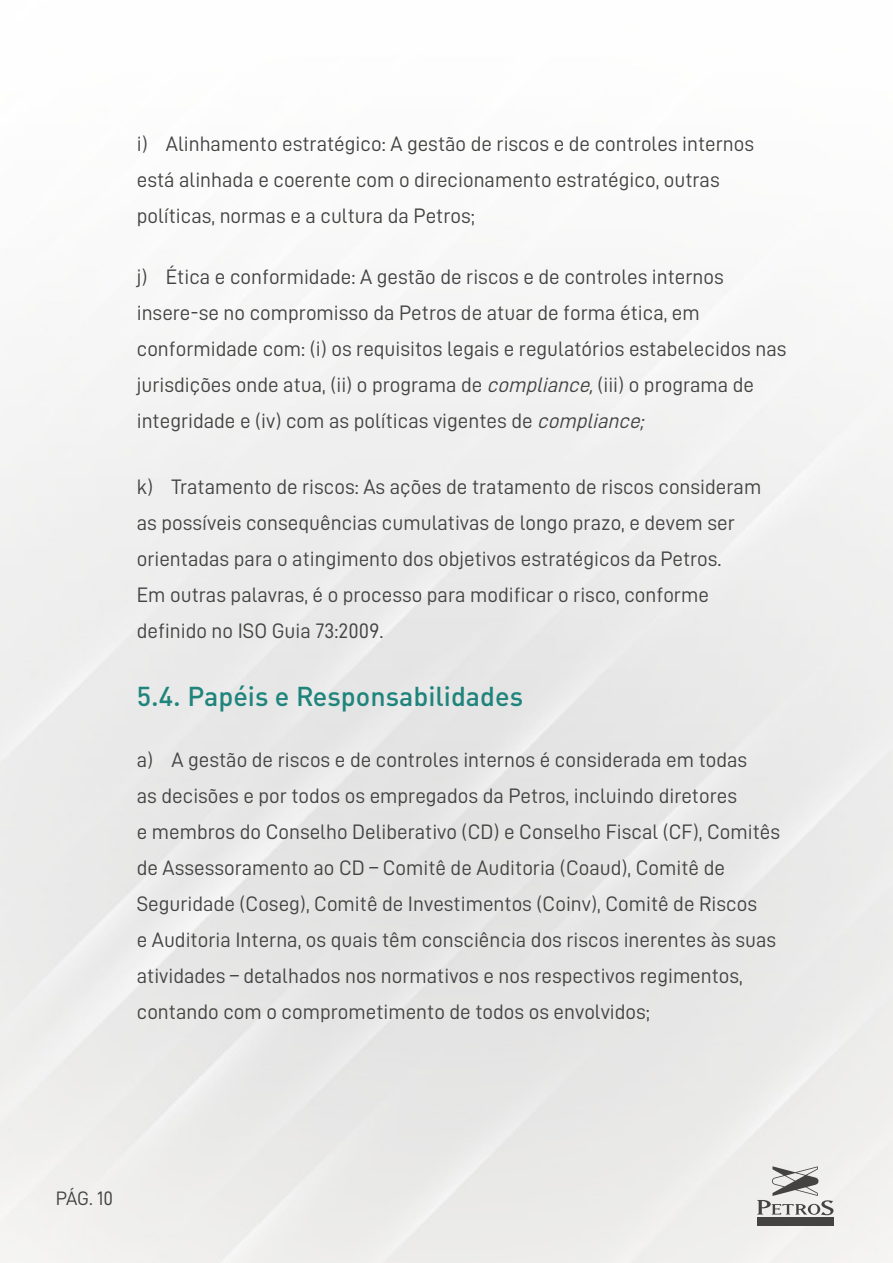
<style>
.page{position:relative;width:893px;height:1263px;background:#fff}
.page>*{position:absolute;margin:0;border:0;box-sizing:border-box;transform-origin:0 0}
.t1{font:500 27px "DIN Pro";color:#1f847c}
.t2{font:21px/36px "D DIN PRO Regular";color:#434342}
.t3{font:19.5px "D DIN PRO Regular";color:#434342}
.s1{font-style:italic}
</style>
<div class="page">
<img style="left:0;top:274px;width:893px;height:989px">
<div style="left:757px;top:1217px;width:76px;height:8px;background:#444342"></div>
<svg style="left:757px;top:1166px;width:76px;height:49px;background:#c5c5c3"></svg>
<p class="t2" style="left:137px;top:126px;width:619px">i) Alinhamento estratégico: A gestão de riscos e de controles internos está alinhada e coerente com o direcionamento estratégico, outras políticas, normas e a cultura da Petros;</p>
<p class="t2" style="left:137px;top:259px;width:651px">j) Ética e conformidade: A gestão de riscos e de controles internos insere-se no compromisso da Petros de atuar de forma ética, em conformidade com: (i) os requisitos legais e regulatórios estabelecidos nas jurisdições onde atua, (ii) o programa de <span class="s1">compliance,</span>(iii) o programa de integridade e (iv) com as políticas vigentes de <span class="s1">compliance;</span></p>
<p class="t2" style="left:137px;top:469px;width:626px">k) Tratamento de riscos: As ações de tratamento de riscos consideram as possíveis consequências cumulativas de longo prazo, e devem ser orientadas para o atingimento dos objetivos estratégicos da Petros.<br>Em outras palavras, é o processo para modificar o risco, conforme definido no ISO Guia 73:2009.</p>
<p class="t1" style="left:137px;top:674px;width:388px">5.4. Papéis e Responsabilidades</p>
<p class="t2" style="left:137px;top:741px;width:645px">a) A gestão de riscos e de controles internos é considerada em todas<br>as decisões e por todos os empregados da Petros, incluindo diretores<br>e membros do Conselho Deliberativo (CD) e Conselho Fiscal (CF), Comitês de Assessoramento ao CD – Comitê de Auditoria (Coaud), Comitê de Seguridade (Coseg), Comitê de Investimentos (Coinv), Comitê de Riscos<br>e Auditoria Interna, os quais têm consciência dos riscos inerentes às suas atividades – detalhados nos normativos e nos respectivos regimentos, contando com o comprometimento de todos os envolvidos;</p>
<p class="t3" style="left:56px;top:1188px;width:59px">PÁG. 10</p>
</div>
